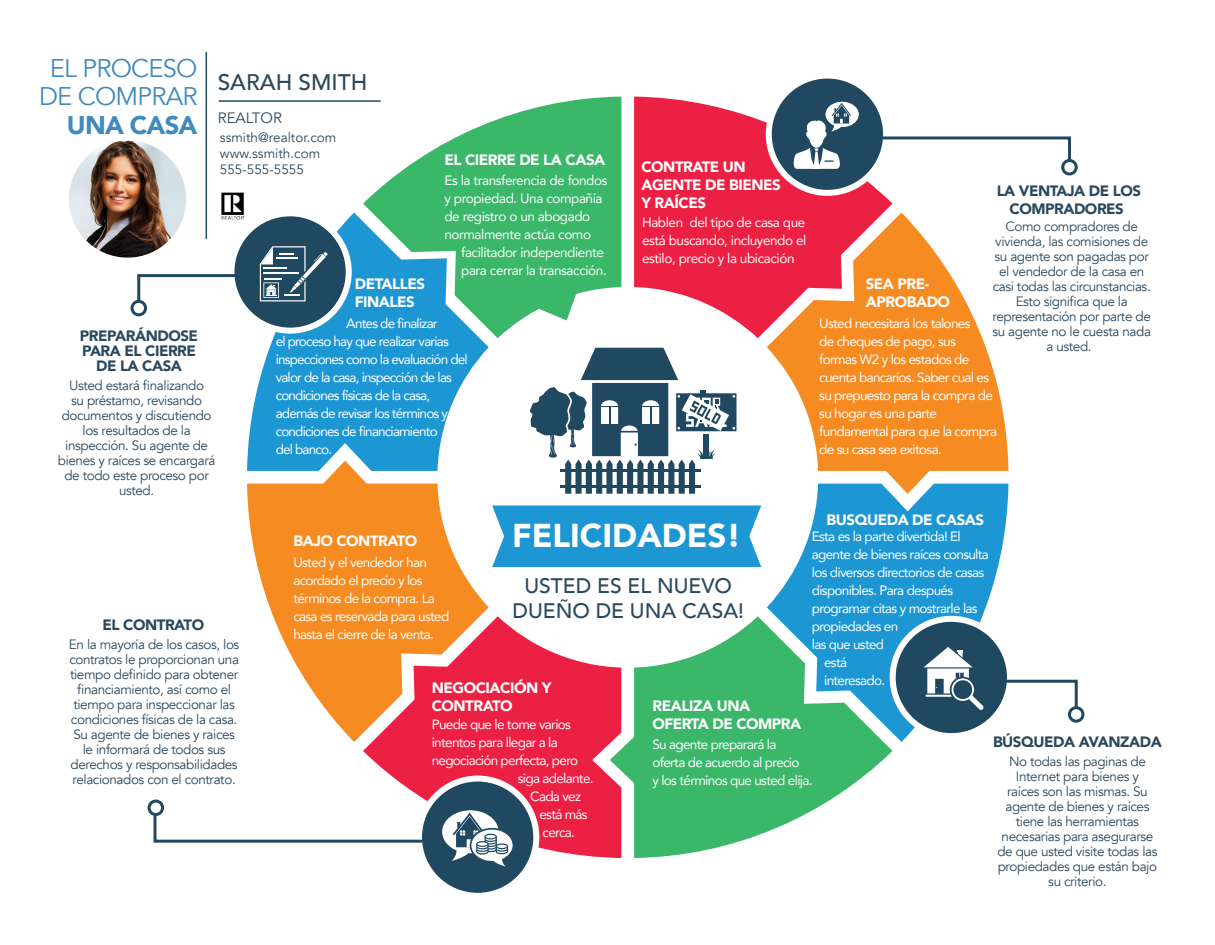
<style>
.page{position:relative;width:1215px;height:945px;background:#fff}
.page>*{position:absolute;margin:0;border:0;box-sizing:border-box;transform-origin:0 0}
.t1{font:900 33px "Avenir";color:#fff}
.t2{font:25.5px "Avenir";letter-spacing:-.03em;color:#3f8abf}
.t3{font:900 25.5px "Avenir";letter-spacing:-.03em;color:#3f8abf}
.t4{font:500 22.5px "Avenir";color:#2a485e}
.t5{font:500 21px/25.2px "Avenir";color:#2a485e;text-align:center}
.t6{font:900 15px/18px "Avenir";letter-spacing:-.03em;color:#fff}
.t7{font:900 15px/15px "Avenir";letter-spacing:-.03em;color:#2a485e;text-align:center}
.t8{font:15px "Avenir";color:#2a485e}
.t9{font:13.5px/18px "Avenir";letter-spacing:-.05em;color:#fff}
.t10{font:13.5px/15px "Avenir";letter-spacing:-.03em;color:#2a485e;text-align:center}
.t11{font:13.5px/18px "Avenir";letter-spacing:-.03em;color:#fff}
.t12{font:13.5px "Avenir";color:#2a485e}
.s1{font-size:10.5px;color:#fff}
.s2{color:#fff}
</style>
<div class="page">
<svg style="left:363px;top:97px;width:258px;height:241px;fill:#3bb76a"></svg>
<svg style="left:353px;top:205px;width:145px;height:134px;background:#49bc74"></svg>
<svg style="left:247px;top:213px;width:242px;height:258px;fill:#1d97d4"></svg>
<svg style="left:279px;top:434px;width:121px;height:50px"></svg>
<svg style="left:247px;top:484px;width:242px;height:258px;fill:#f68b21"></svg>
<svg style="left:363px;top:616px;width:258px;height:242px;fill:#ec2042"></svg>
<svg style="left:583px;top:705px;width:51px;height:121px"></svg>
<svg style="left:634px;top:616px;width:258px;height:242px;fill:#3bb76a"></svg>
<svg style="left:767px;top:484px;width:241px;height:258px;fill:#1d97d4"></svg>
<svg style="left:852px;top:471px;width:122px;height:49px"></svg>
<svg style="left:767px;top:213px;width:241px;height:258px;fill:#f68b21"></svg>
<svg style="left:634px;top:97px;width:258px;height:241px;fill:#ec2042"></svg>
<div style="left:231px;top:213px;width:118px;height:118px;background:#204860;border-radius:50%"></div>
<div style="left:228px;top:210px;width:124px;height:124px;border:6px solid #fff;border-radius:50%"></div>
<div style="left:893px;top:619px;width:117px;height:117px;background:#204860;border-radius:50%"></div>
<div style="left:890px;top:616px;width:123px;height:123px;border:6px solid #fff;border-radius:50%"></div>
<div style="left:419px;top:779px;width:117px;height:117px;background:#204860;border-radius:50%"></div>
<div style="left:416px;top:776px;width:123px;height:123px;border:6px solid #fff;border-radius:50%"></div>
<div style="left:769px;top:76px;width:117px;height:117px;background:#204860;border-radius:50%"></div>
<div style="left:766px;top:73px;width:123px;height:123px;border:6px solid #fff;border-radius:50%"></div>
<svg style="left:793px;top:102px;width:66px;height:67px"></svg>
<svg style="left:442px;top:810px;width:71px;height:57px"></svg>
<svg style="left:260px;top:246px;width:68px;height:55px"></svg>
<hr style="left:206px;top:52px;width:1px;height:187px;background:#204860">
<hr style="left:219px;top:100px;width:162px;height:2px;background:#204860">
<div style="left:492px;top:506px;width:269px;height:61px;background:#1d97d4"></div>
<svg style="left:736px;top:404px;width:1px;height:28px"></svg>
<svg style="left:530px;top:348px;width:206px;height:146px"></svg>
<svg style="left:137px;top:273px;width:101px;height:32px"></svg>
<svg style="left:870px;top:135px;width:201px;height:35px"></svg>
<div style="left:1063px;top:160px;width:13px;height:14px;background:#fff;border-radius:50%"></div>
<div style="left:1061px;top:159px;width:17px;height:16px;border:3px solid #204860;border-radius:50%"></div>
<svg style="left:924px;top:647px;width:154px;height:76px"></svg>
<div style="left:1069px;top:708px;width:14px;height:13px;background:#fff;border-radius:50%"></div>
<div style="left:1068px;top:706px;width:16px;height:17px;border:3px solid #204860;border-radius:50%"></div>
<svg style="left:152px;top:812px;width:274px;height:32px"></svg>
<div style="left:132px;top:301px;width:14px;height:14px;background:#fff;border-radius:50%"></div>
<div style="left:131px;top:300px;width:16px;height:16px;border:3px solid #204860;border-radius:50%"></div>
<div style="left:148px;top:800px;width:16px;height:16px;border:3px solid #204860;border-radius:50%"></div>
<img style="left:69px;top:140px;width:117px;height:118px;border-radius:59px">
<img style="left:221px;top:192px;width:34px;height:39px">
<p class="t2" style="left:50px;top:53px;width:149px">EL PROCESO</p>
<p class="t2" style="left:39px;top:81px;width:160px">DE COMPRAR</p>
<p class="t3" style="left:67px;top:103px;width:132px">UNA CASA</p>
<p class="t4" style="left:218px;top:63px;width:151px">SARAH SMITH</p>
<p class="t8" style="left:218px;top:109px;width:66px">REALTOR</p>
<p class="t12" style="left:220px;top:129px;width:118px">ssmith@realtor.com</p>
<p class="t12" style="left:220px;top:145px;width:102px">www.ssmith.com</p>
<p class="t12" style="left:220px;top:162px;width:86px">555-555-5555</p>
<p class="t6" style="left:444px;top:151px;width:162px">EL CIERRE DE LA CASA</p>
<p class="t11" style="left:444px;top:171px;width:165px">Es la transferencia de fondos y propiedad. Una compañía de registro o un abogado normalmente actúa como</p>
<p class="t11" style="left:461px;top:243px;width:144px">facilitador independiente</p>
<p class="t11" style="left:461px;top:261px;width:147px">para cerrar la transacción.</p>
<p class="t6" style="left:355px;top:274px;width:72px">DETALLES</p>
<p class="t6" style="left:355px;top:292px;width:62px">FINALES</p>
<p class="t9" style="left:276px;top:314px;width:194px;text-indent:71px">Antes de finalizar<br>el proceso hay que realizar varias inspecciones como la evaluación del valor de la casa, inspección de las condiciones físicas de la casa,</p>
<p class="t9" style="left:276px;top:404px;width:174px">además de revisar los términos y condiciones de financiamiento</p>
<p class="t9" style="left:276px;top:440px;width:58px">del banco.</p>
<p class="t7" style="left:80px;top:328px;width:120px">PREPARÁNDOSE<br>PARA EL CIERRE<br>DE LA CASA</p>
<p class="t10" style="left:58px;top:378px;width:159px">Usted estará finalizando<br>su préstamo, revisando documentos y discutiendo los resultados de la inspección. Su agente de bienes y raíces se encargará de todo este proceso por usted.</p>
<p class="t6" style="left:641px;top:157px;width:141px">CONTRATE UN<br>AGENTE DE BIENES<br>Y RAÍCES</p>
<p class="t11" style="left:642px;top:213px;width:165px">Hablen del tipo de casa que</p>
<p class="t11" style="left:642px;top:231px;width:166px">está buscando, incluyendo el</p>
<p class="t11" style="left:642px;top:249px;width:154px">estilo, precio y la ubicación</p>
<p class="t7" style="left:997px;top:182px;width:146px">LA VENTAJA DE LOS</p>
<p class="t7" style="left:1010px;top:200px;width:124px">COMPRADORES <span class="s1">S</span></p>
<p class="t10" style="left:992px;top:219px;width:160px">Como compradores de vivienda, las comisiones de su agente son pagadas por el vendedor de la casa en casi todas las circunstancias.<br>Esto significa que la representación por parte de su agente no le cuesta nada a usted.<span class="s2">s</span></p>
<p class="t6" style="left:866px;top:274px;width:65px">SEA PRE-</p>
<p class="t6" style="left:866px;top:292px;width:86px">APROBADO</p>
<p class="t9" style="left:819px;top:314px;width:153px">Usted necesitará los talones</p>
<p class="t9" style="left:819px;top:332px;width:138px">de cheques de pago, sus</p>
<p class="t9" style="left:819px;top:350px;width:151px">formas W2 y los estados de</p>
<p class="t9" style="left:819px;top:368px;width:171px">cuenta bancarios. Saber cual es</p>
<p class="t9" style="left:819px;top:386px;width:175px">su prepuesto para la compra de</p>
<p class="t9" style="left:819px;top:404px;width:119px">su hogar es una parte</p>
<p class="t9" style="left:819px;top:422px;width:180px">fundamental para que la compra</p>
<p class="t9" style="left:819px;top:440px;width:124px">de su casa sea exitosa.</p>
<p class="t7" style="left:103px;top:616px;width:103px">EL CONTRATO</p>
<p class="t10" style="left:69px;top:637px;width:172px">En la mayoría de los casos, los contratos le proporcionan una tiempo definido para obtener financiamiento, así como el tiempo para inspeccionar las condiciones físicas de la casa.<br>Su agente de bienes y raices le informará de todos sus derechos y responsabilidades relacionados con el contrato.</p>
<p class="t6" style="left:827px;top:511px;width:159px">BUSQUEDA DE CASAS</p>
<p class="t9" style="left:812px;top:527px;width:150px">Esta es la parte divertida! El</p>
<p class="t9" style="left:812px;top:545px;width:179px">agente de bienes raíces consulta los diversos directorios de casas disponibles. Para después</p>
<p class="t9" style="left:812px;top:599px;width:167px">programar citas y mostrarle las propiedades en</p>
<p class="t9" style="left:812px;top:635px;width:74px">las que usted</p>
<p class="t9" style="left:824px;top:653px;width:24px">está</p>
<p class="t9" style="left:824px;top:671px;width:63px">interesado.</p>
<p class="t1" style="left:512px;top:507px;width:231px">FELICIDADES!</p>
<p class="t5" style="left:513px;top:571px;width:233px">USTED ES EL NUEVO<br>DUEÑO DE UNA CASA!</p>
<p class="t6" style="left:293px;top:531px;width:125px">BAJO CONTRATO</p>
<p class="t9" style="left:293px;top:553px;width:157px">Usted y el vendedor han acordado el precio y los términos de la compra. La casa es reservada para usted hasta el cierre de la venta.</p>
<p class="t6" style="left:432px;top:678px;width:121px">NEGOCIACIÓN Y</p>
<p class="t6" style="left:432px;top:696px;width:82px">CONTRATO</p>
<p class="t9" style="left:432px;top:715px;width:148px">Puede que le tome varios intentos para llegar a la negociación perfecta, pero</p>
<p class="t9" style="left:518px;top:769px;width:77px">siga adelante.</p>
<p class="t9" style="left:530px;top:787px;width:52px">Cada vez</p>
<p class="t9" style="left:539px;top:805px;width:50px">está más</p>
<p class="t9" style="left:543px;top:823px;width:34px">cerca.</p>
<p class="t6" style="left:652px;top:696px;width:99px">REALIZA UNA</p>
<p class="t6" style="left:652px;top:714px;width:150px">OFERTA DE COMPRA</p>
<p class="t9" style="left:652px;top:735px;width:125px">Su agente preparará la</p>
<p class="t9" style="left:652px;top:753px;width:149px">oferta de acuerdo al precio</p>
<p class="t9" style="left:652px;top:771px;width:162px">y los términos que usted elija.</p>
<p class="t7" style="left:993px;top:734px;width:170px">BÚSQUEDA AVANZADA</p>
<p class="t10" style="left:997px;top:754px;width:162px">No todas las paginas de<br>Internet para bienes y<br>raíces son las mismas. Su agente de bienes y raíces tiene las herramientas necesarias para asegurarse de que usted visite todas las propiedades que están bajo su criterio.</p>
</div>
